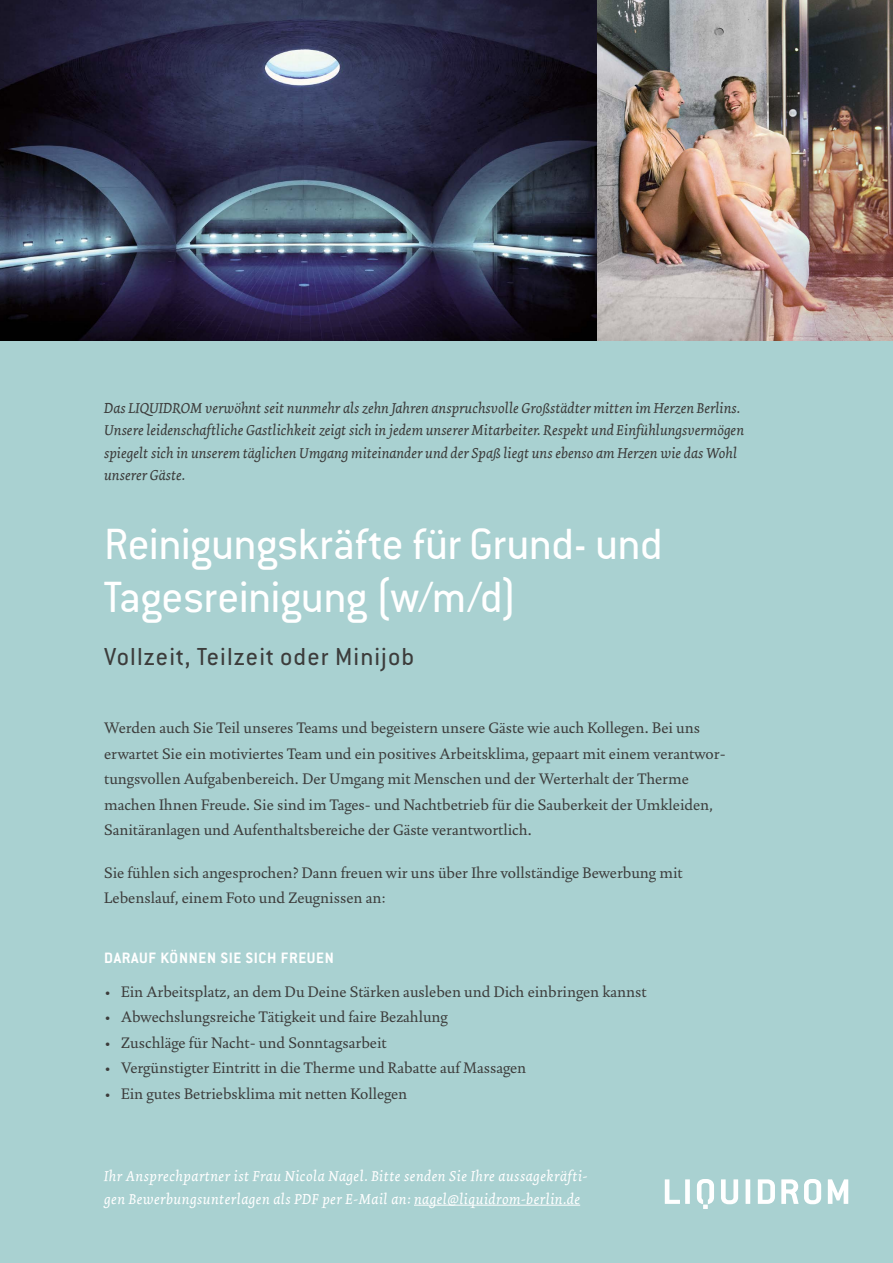
<style>
.page{position:relative;width:893px;height:1263px;background:#a9d1d1}
.page>*{position:absolute;margin:0;border:0;box-sizing:border-box;transform-origin:0 0}
.t1{font:48px/52.5px "Conduit ITC Std";letter-spacing:-.01em;color:#fff}
.t2{font:27px "Conduit ITC Std";letter-spacing:.04em;color:#3c3c3b}
.t3{font:18px/25.5px "Augustin";color:#3c3c3b}
.t4{font:700 16.5px "Conduit ITC Std";letter-spacing:.04em;color:#fff}
.t5{font:italic 15px/22.5px "Dolly";color:#3c3c3b}
.t6{font:italic 15px/22.5px "Dolly";letter-spacing:.03em;color:#fff}
</style>
<div class="page">
<img style="left:0;top:0;width:893px;height:340px">
<svg style="left:665px;top:1179px;width:183px;height:30px"></svg>
<hr style="left:414px;top:1205px;width:166px;height:1px;background:#fff">
<p class="t5" style="left:104px;top:397px;width:641px">Das LIQUIDROM verwöhnt seit nunmehr als zehn Jahren anspruchsvolle Großstädter mitten im Herzen Berlins.<br>Unsere leidenschaftliche Gastlichkeit zeigt sich in jedem unserer Mitarbeiter. Respekt und Einfühlungsvermögen spiegelt sich in unserem täglichen Umgang miteinander und der Spaß liegt uns ebenso am Herzen wie das Wohl unserer Gäste.</p>
<h1 class="t1" style="left:104px;top:517px;width:560px">Reinigungskräfte für Grund- und<br>Tagesreinigung (w/m/d)</h1>
<h2 class="t2" style="left:104px;top:640px;width:311px">Vollzeit, Teilzeit oder Minijob</h2>
<p class="t3" style="left:104px;top:715px;width:623px">Werden auch Sie Teil unseres Teams und begeistern unsere Gäste wie auch Kollegen. Bei uns erwartet Sie ein motiviertes Team und ein positives Arbeitsklima, gepaart mit einem verantwor&shy;tungsvollen Aufgabenbereich. Der Umgang mit Menschen und der Werterhalt der Therme machen Ihnen Freude. Sie sind im Tages- und Nachtbetrieb für die Sauberkeit der Umkleiden, Sanitäranlagen und Aufenthaltsbereiche der Gäste verantwortlich.</p>
<p class="t3" style="left:104px;top:860px;width:580px">Sie fühlen sich angesprochen? Dann freuen wir uns über Ihre vollständige Bewerbung mit<br>Lebenslauf, einem Foto und Zeugnissen an:</p>
<p class="t4" style="left:104px;top:947px;width:231px">DARAUF KÖNNEN SIE SICH FREUEN</p>
<p class="t3" style="left:104px;top:979px;width:544px">• Ein Arbeitsplatz, an dem Du Deine Stärken ausleben und Dich einbringen kannst</p>
<p class="t3" style="left:104px;top:1005px;width:345px">• Abwechslungsreiche Tätigkeit und faire Bezahlung</p>
<p class="t3" style="left:104px;top:1030px;width:284px">• Zuschläge für Nacht- und Sonntagsarbeit</p>
<p class="t3" style="left:104px;top:1056px;width:423px">• Vergünstigter Eintritt in die Therme und Rabatte auf Massagen</p>
<p class="t3" style="left:104px;top:1081px;width:305px">• Ein gutes Betriebsklima mit netten Kollegen</p>
<p class="t6" style="left:104px;top:1165px;width:485px">Ihr Ansprechpartner ist Frau Nicola Nagel. Bitte senden Sie Ihre aussagekräfti&shy;gen Bewerbungsunterlagen als PDF per E-Mail an: nagel@liquidrom-berlin.de</p>
</div>
